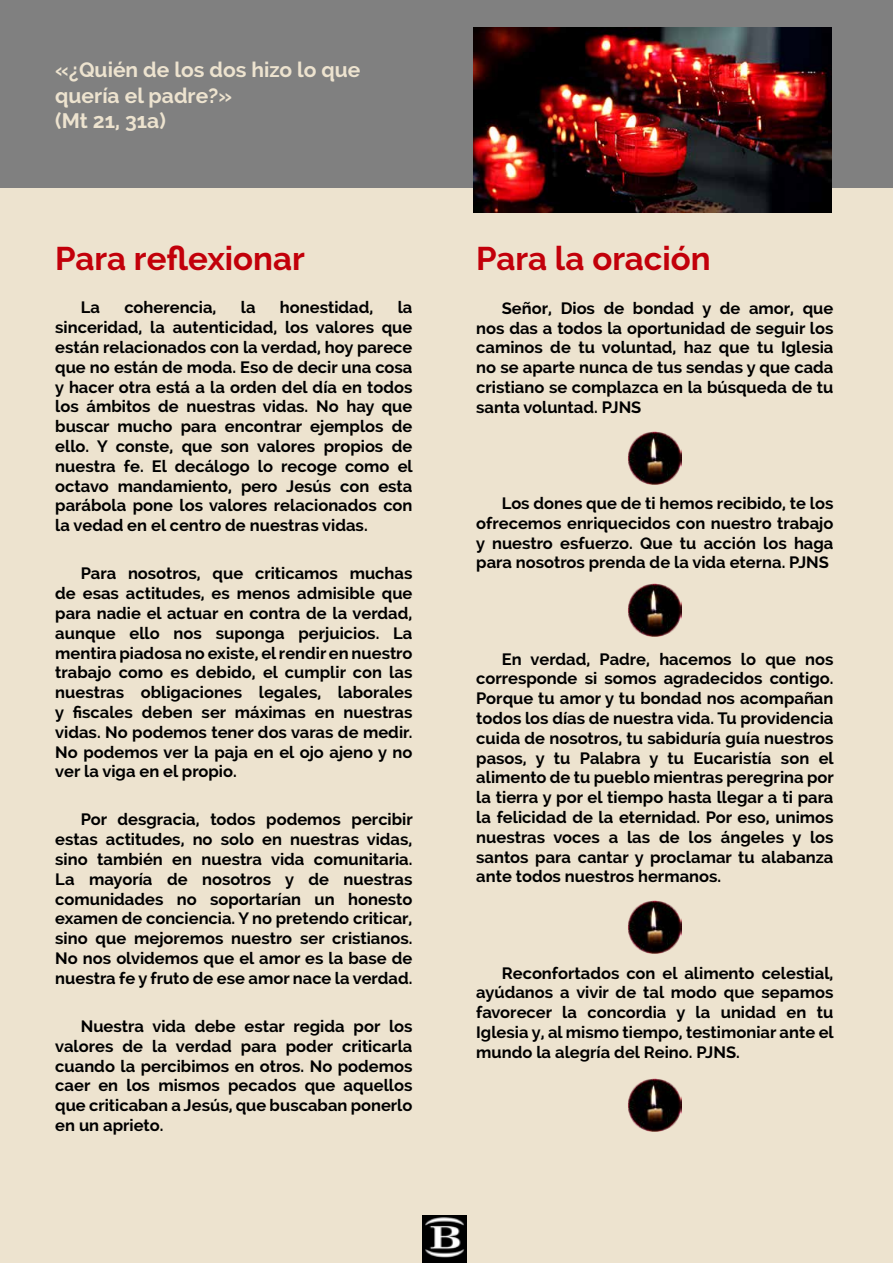
<style>
.page{position:relative;width:893px;height:1263px;background:#ede3cf}
.page>*{position:absolute;margin:0;border:0;box-sizing:border-box;transform-origin:0 0}
.t1{font:700 33px "Raleway";color:#c2000a}
.t2{font:700 21px/25.2px "Raleway";color:#ede3cf}
.t3{font:700 16.5px/19.8px "Raleway";color:#000;text-align:justify}
</style>
<div class="page">
<div style="left:0;top:0;width:893px;height:187px;background:#808080"></div>
<img style="left:628px;top:431px;width:53px;height:54px">
<img style="left:628px;top:583px;width:53px;height:54px">
<img style="left:628px;top:900px;width:53px;height:54px">
<img style="left:628px;top:1078px;width:53px;height:53px">
<img style="left:422px;top:1216px;width:44px;height:47px">
<img style="left:474px;top:28px;width:357px;height:184px">
<p class="t2" style="left:55px;top:57px;width:307px">«¿Quién de los dos hizo lo que quería el padre?»<br>(Mt 21, 31a)</p>
<h1 class="t1" style="left:55px;top:239px;width:251px">Para reflexionar</h1>
<p class="t3" style="left:81px;top:298px;width:21px">La</p>
<p class="t3" style="left:124px;top:298px;width:94px">coherencia,</p>
<p class="t3" style="left:241px;top:298px;width:16px">la</p>
<p class="t3" style="left:280px;top:298px;width:95px">honestidad,</p>
<p class="t3" style="left:55px;top:298px;width:359px;text-indent:342px">la sinceridad, la autenticidad, los valores que están relacionados con la verdad, hoy parece que no están de moda. Eso de decir una cosa y hacer otra está a la orden del día en todos los ámbitos de nuestras vidas. No hay que buscar mucho para encontrar ejemplos de ello. Y conste, que son valores propios de nuestra fe. El decálogo lo recoge como el octavo mandamiento, pero Jesús con esta parábola pone los valores relacionados con la vedad en el centro de nuestras vidas.</p>
<p class="t3" style="left:55px;top:564px;width:359px;text-indent:26px">Para nosotros, que criticamos muchas de esas actitudes, es menos admisible que para nadie el actuar en contra de la verdad, aunque ello nos suponga perjuicios. La mentira piadosa no existe, el rendir en nuestro trabajo como es debido, el cumplir con las nuestras obligaciones legales, laborales y fiscales deben ser máximas en nuestras vidas. No podemos tener dos varas de medir.<br>No podemos ver la paja en el ojo ajeno y no ver la viga en el propio.</p>
<p class="t3" style="left:55px;top:810px;width:359px;text-indent:26px">Por desgracia, todos podemos percibir estas actitudes, no solo en nuestras vidas, sino también en nuestra vida comunitaria.<br>La mayoría de nosotros y de nuestras comunidades no soportarían un honesto examen de conciencia. Y no pretendo criticar, sino que mejoremos nuestro ser cristianos.<br>No nos olvidemos que el amor es la base de nuestra fe y fruto de ese amor nace la verdad.</p>
<p class="t3" style="left:55px;top:1016px;width:359px;text-indent:26px">Nuestra vida debe estar regida por los valores de la verdad para poder criticarla cuando la percibimos en otros. No podemos caer en los mismos pecados que aquellos que criticaban a Jesús, que buscaban ponerlo en un aprieto.</p>
<h1 class="t1" style="left:476px;top:239px;width:236px">Para la oración</h1>
<p class="t3" style="left:476px;top:298px;width:359px;text-indent:26px">Señor, Dios de bondad y de amor, que nos das a todos la oportunidad de seguir los caminos de tu voluntad, haz que tu Iglesia no se aparte nunca de tus sendas y que cada cristiano se complazca en la búsqueda de tu santa voluntad. PJNS</p>
<p class="t3" style="left:476px;top:493px;width:359px;text-indent:26px">Los dones que de ti hemos recibido, te los ofrecemos enriquecidos con nuestro trabajo y nuestro esfuerzo. Que tu acción los haga para nosotros prenda de la vida eterna. PJNS</p>
<p class="t3" style="left:476px;top:649px;width:359px;text-indent:26px">En verdad, Padre, hacemos lo que nos corresponde si somos agradecidos contigo.<br>Porque tu amor y tu bondad nos acompañan todos los días de nuestra vida. Tu providencia cuida de nosotros, tu sabiduría guía nuestros pasos, y tu Palabra y tu Eucaristía son el alimento de tu pueblo mientras peregrina por la tierra y por el tiempo hasta llegar a ti para la felicidad de la eternidad. Por eso, unimos nuestras voces a las de los ángeles y los santos para cantar y proclamar tu alabanza ante todos nuestros hermanos.</p>
<p class="t3" style="left:476px;top:963px;width:359px;text-indent:26px">Reconfortados con el alimento celestial, ayúdanos a vivir de tal modo que sepamos favorecer la concordia y la unidad en tu Iglesia y, al mismo tiempo, testimoniar ante el mundo la alegría del Reino. PJNS.</p>
</div>
